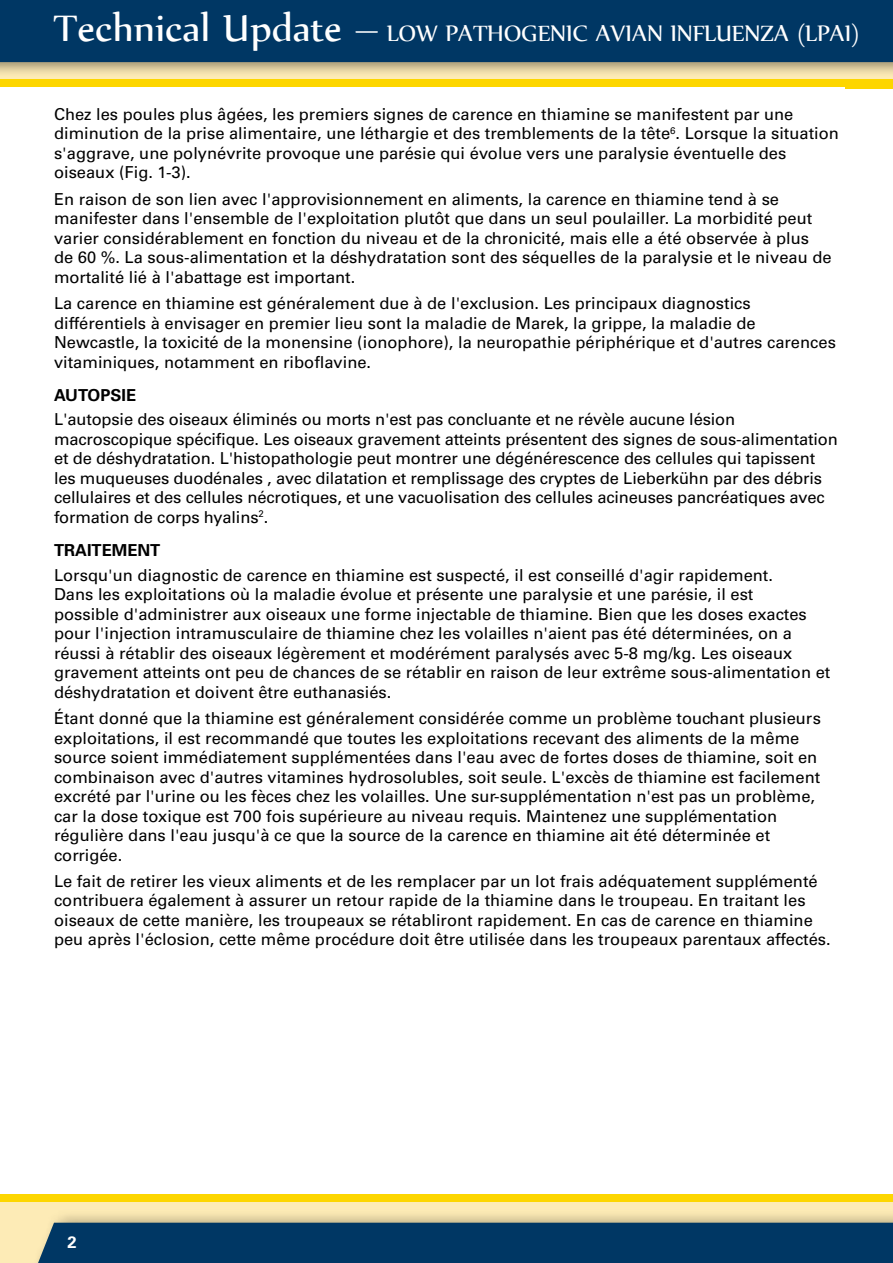
<style>
.page{position:relative;width:893px;height:1263px;background:#fff}
.page>*{position:absolute;margin:0;border:0;box-sizing:border-box;transform-origin:0 0}
.t1{font:27px "Nyala";letter-spacing:-.01em;color:#fff}
.t2{font:16.5px/19.5px "Univers LT Std";color:#000}
.t3{font:700 16.5px "Univers LT Std";color:#000}
.t4{font:700 16.5px "Univers LT Std";color:#fff}
.s1{font-size:45px}
.s2{font-size:48px}
</style>
<div class="page">
<div style="left:845px;top:82px;width:48px;height:7px;background:#fdd600"></div>
<div style="left:0;top:1194px;width:893px;height:69px;background:#fdebb6"></div>
<div style="left:0;top:1194px;width:893px;height:8px;background:#fdd600"></div>
<div style="left:28px;top:1209px;width:865px;height:54px;background:#000;opacity:.4"></div>
<div style="left:33px;top:1223px;width:860px;height:40px;background:#003764"></div>
<div style="left:0;top:0;width:893px;height:84px;background:#fdebb6"></div>
<div style="left:0;top:79px;width:893px;height:8px;background:#fdd600"></div>
<div style="left:0;top:0;width:893px;height:77px;background:#000;opacity:.4"></div>
<div style="left:0;top:0;width:893px;height:62px;background:#003764"></div>
<h1 class="t1" style="left:54px;top:17px;width:808px"><span class="s1">Technical Update</span> <span class="s2">–</span> LOW PATHOGENIC AVIAN INFLUENZA (LPAI)</h1>
<p class="t2" style="left:54px;top:104px;width:786px">Chez les poules plus âgées, les premiers signes de carence en thiamine se manifestent par une diminution de la prise alimentaire, une léthargie et des tremblements de la tête<sup>6</sup>. Lorsque la situation s'aggrave, une polynévrite provoque une parésie qui évolue vers une paralysie éventuelle des oiseaux (Fig. 1-3).</p>
<p class="t2" style="left:54px;top:189px;width:779px">En raison de son lien avec l'approvisionnement en aliments, la carence en thiamine tend à se manifester dans l'ensemble de l'exploitation plutôt que dans un seul poulailler. La morbidité peut varier considérablement en fonction du niveau et de la chronicité, mais elle a été observée à plus de 60 %. La sous-alimentation et la déshydratation sont des séquelles de la paralysie et le niveau de mortalité lié à l'abattage est important.</p>
<p class="t2" style="left:54px;top:293px;width:783px">La carence en thiamine est généralement due à de l'exclusion. Les principaux diagnostics différentiels à envisager en premier lieu sont la maladie de Marek, la grippe, la maladie de Newcastle, la toxicité de la monensine (ionophore), la neuropathie périphérique et d'autres carences vitaminiques, notamment en riboflavine.</p>
<p class="t3" style="left:54px;top:385px;width:84px">AUTOPSIE</p>
<p class="t2" style="left:54px;top:410px;width:785px">L'autopsie des oiseaux éliminés ou morts n'est pas concluante et ne révèle aucune lésion macroscopique spécifique. Les oiseaux gravement atteints présentent des signes de sous-alimentation et de déshydratation. L'histopathologie peut montrer une dégénérescence des cellules qui tapissent les muqueuses duodénales , avec dilatation et remplissage des cryptes de Lieberkühn par des débris cellulaires et des cellules nécrotiques, et une vacuolisation des cellules acineuses pancréatiques avec formation de corps hyalins<sup>2</sup>.</p>
<p class="t3" style="left:54px;top:540px;width:108px">TRAITEMENT</p>
<p class="t2" style="left:54px;top:565px;width:778px">Lorsqu'un diagnostic de carence en thiamine est suspecté, il est conseillé d'agir rapidement.<br>Dans les exploitations où la maladie évolue et présente une paralysie et une parésie, il est<br>possible d'administrer aux oiseaux une forme injectable de thiamine. Bien que les doses exactes pour l'injection intramusculaire de thiamine chez les volailles n'aient pas été déterminées, on a réussi à rétablir des oiseaux légèrement et modérément paralysés avec 5-8 mg/kg. Les oiseaux gravement atteints ont peu de chances de se rétablir en raison de leur extrême sous-alimentation et déshydratation et doivent être euthanasiés.</p>
<p class="t2" style="left:54px;top:709px;width:768px">Étant donné que la thiamine est généralement considérée comme un problème touchant plusieurs exploitations, il est recommandé que toutes les exploitations recevant des aliments de la même source soient immédiatement supplémentées dans l'eau avec de fortes doses de thiamine, soit en combinaison avec d'autres vitamines hydrosolubles, soit seule. L'excès de thiamine est facilement excrété par l'urine ou les fèces chez les volailles. Une sur-supplémentation n'est pas un problème, car la dose toxique est 700 fois supérieure au niveau requis. Maintenez une supplémentation régulière dans l'eau jusqu'à ce que la source de la carence en thiamine ait été déterminée et corrigée.</p>
<p class="t2" style="left:54px;top:871px;width:778px">Le fait de retirer les vieux aliments et de les remplacer par un lot frais adéquatement supplémenté contribuera également à assurer un retour rapide de la thiamine dans le troupeau. En traitant les oiseaux de cette manière, les troupeaux se rétabliront rapidement. En cas de carence en thiamine peu après l'éclosion, cette même procédure doit être utilisée dans les troupeaux parentaux affectés.</p>
<p class="t4" style="left:67px;top:1232px;width:11px">2</p>
</div>
